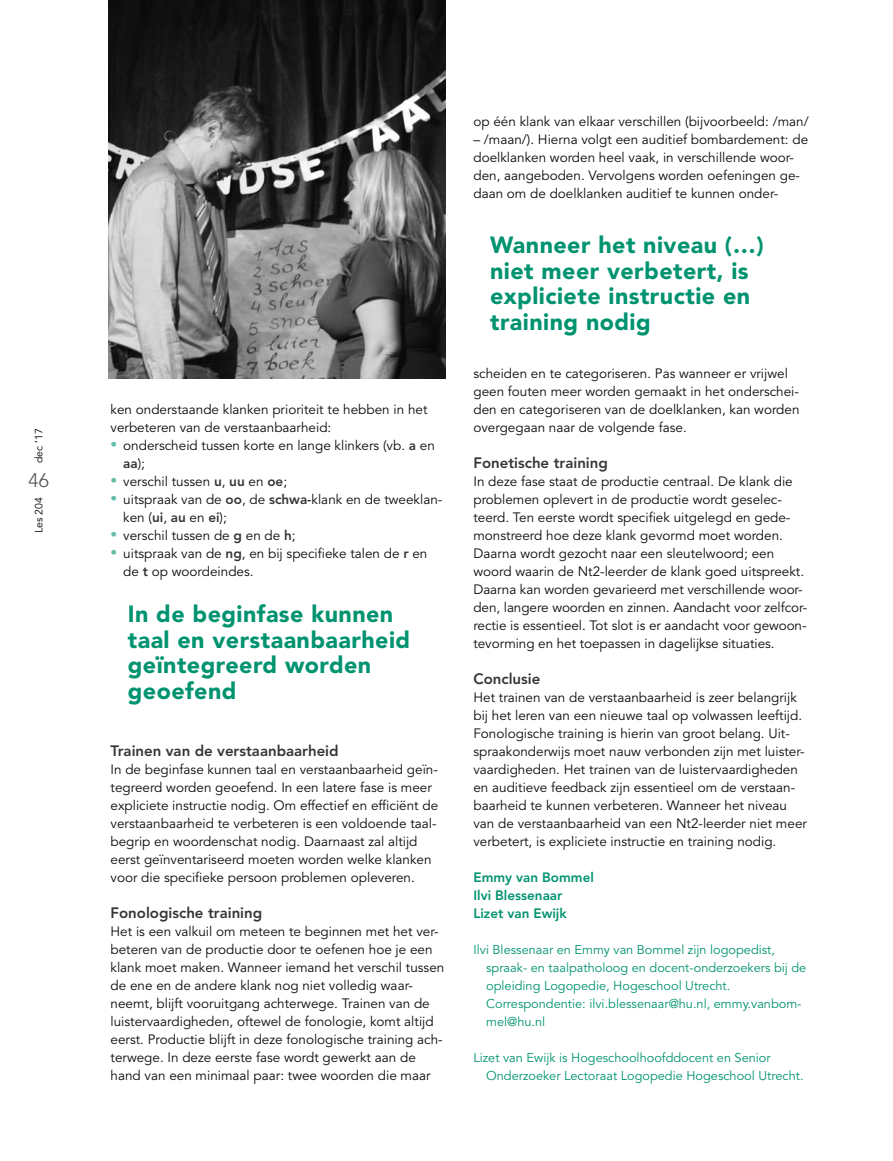
<style>
.page{position:relative;width:893px;height:1161px;background:#fff}
.page>*{position:absolute;margin:0;border:0;box-sizing:border-box;transform-origin:0 0}
.t1{font:900 23.25px/25.5px "Avenir LT Std";letter-spacing:.02em;color:#009370}
.t2{font:300 19.5px "Avenir LT Std";color:#504f53}
.t3{font:800 15px "Avenir LT Std";color:#373538}
.t4{font:13.5px/18px "Avenir LT Std";color:#0c0b0c}
.t5{font:800 13.5px/18px "Avenir LT Std";color:#009370}
.t6{font:12.75px/18px "Avenir LT Std";color:#009370}
.t7{font:10.5px "Avenir LT Std";letter-spacing:.01em;color:#000}
.s1{color:#63bda8}
.s2{font-weight:800;color:#373538}
</style>
<div class="page">
<img style="left:108px;top:0;width:338px;height:378px">
<p class="t7" style="left:33px;top:463px;width:37px;rotate:-90deg">dec ’17</p>
<h2 class="t2" style="left:29px;top:469px;width:11px">46</h2>
<p class="t7" style="left:33px;top:533px;width:38px;rotate:-90deg">Les 204</p>
<p class="t4" style="left:111px;top:401px;width:318px">ken onderstaande klanken prioriteit te hebben in het verbeteren van de verstaanbaarheid:</p>
<p class="t4" style="left:123px;top:437px;width:313px;text-indent:-13px"><span class="s1">•</span> onderscheid tussen korte en lange klinkers (vb. <span class="s2">a</span> en <span class="s2">aa</span>);</p>
<p class="t4" style="left:111px;top:473px;width:178px"><span class="s1">•</span> verschil tussen <span class="s2">u</span>, <span class="s2">uu</span> en <span class="s2">oe</span>;</p>
<p class="t4" style="left:123px;top:491px;width:321px;text-indent:-13px"><span class="s1">•</span> uitspraak van de <span class="s2">oo</span>, de <span class="s2">schwa-</span>klank en de tweeklan&shy;ken (<span class="s2">ui</span>, <span class="s2">au</span> en <span class="s2">ei</span>);</p>
<p class="t4" style="left:111px;top:527px;width:187px"><span class="s1">•</span> verschil tussen de <span class="s2">g</span> en de <span class="s2">h</span>;</p>
<p class="t4" style="left:123px;top:545px;width:306px;text-indent:-13px"><span class="s1">•</span> uitspraak van de <span class="s2">ng</span>, en bij specifieke talen de <span class="s2">r</span> en de <span class="s2">t</span> op woordeindes.</p>
<h1 class="t1" style="left:128px;top:601px;width:284px">In de beginfase kunnen taal en verstaanbaarheid geïntegreerd worden geoefend</h1>
<p class="t3" style="left:111px;top:742px;width:230px">Trainen van de verstaanbaarheid</p>
<p class="t4" style="left:111px;top:761px;width:329px">In de beginfase kunnen taal en verstaanbaarheid geïn&shy;tegreerd worden geoefend. In een latere fase is meer expliciete instructie nodig. Om effectief en efficiënt de verstaanbaarheid te verbeteren is een voldoende taal&shy;begrip en woordenschat nodig. Daarnaast zal altijd eerst geïnventariseerd moeten worden welke klanken voor die specifieke persoon problemen opleveren.</p>
<p class="t3" style="left:111px;top:904px;width:153px">Fonologische training</p>
<p class="t4" style="left:111px;top:923px;width:335px">Het is een valkuil om meteen te beginnen met het ver&shy;beteren van de productie door te oefenen hoe je een klank moet maken. Wanneer iemand het verschil tussen de ene en de andere klank nog niet volledig waar&shy;neemt, blijft vooruitgang achterwege. Trainen van de luistervaardigheden, oftewel de fonologie, komt altijd eerst. Productie blijft in deze fonologische training ach&shy;terwege. In deze eerste fase wordt gewerkt aan de hand van een minimaal paar: twee woorden die maar</p>
<p class="t4" style="left:473px;top:113px;width:337px">op één klank van elkaar verschillen (bijvoorbeeld: /man/</p>
<p class="t4" style="left:473px;top:131px;width:336px">– /maan/). Hierna volgt een auditief bombardement: de doelklanken worden heel vaak, in verschillende woor&shy;den, aangeboden. Vervolgens worden oefeningen ge&shy;daan om de doelklanken auditief te kunnen onder-</p>
<h1 class="t1" style="left:490px;top:232px;width:275px">Wanneer het niveau (…) niet meer verbetert, is expliciete instructie en training nodig</h1>
<p class="t4" style="left:473px;top:365px;width:328px">scheiden en te categoriseren. Pas wanneer er vrijwel geen fouten meer worden gemaakt in het onderschei&shy;den en categoriseren van de doelklanken, kan worden overgegaan naar de volgende fase.</p>
<p class="t3" style="left:473px;top:454px;width:136px">Fonetische training</p>
<p class="t4" style="left:473px;top:473px;width:335px">In deze fase staat de productie centraal. De klank die problemen oplevert in de productie wordt geselec&shy;teerd. Ten eerste wordt specifiek uitgelegd en gede&shy;monstreerd hoe deze klank gevormd moet worden.<br>Daarna wordt gezocht naar een sleutelwoord; een woord waarin de Nt2-leerder de klank goed uitspreekt.<br>Daarna kan worden gevarieerd met verschillende woor&shy;den, langere woorden en zinnen. Aandacht voor zelfcor&shy;rectie is essentieel. Tot slot is er aandacht voor gewoon&shy;tevorming en het toepassen in dagelijkse situaties.</p>
<p class="t3" style="left:473px;top:670px;width:68px">Conclusie</p>
<p class="t4" style="left:473px;top:689px;width:335px">Het trainen van de verstaanbaarheid is zeer belangrijk bij het leren van een nieuwe taal op volwassen leeftijd.<br>Fonologische training is hierin van groot belang. Uit&shy;spraakonderwijs moet nauw verbonden zijn met luister&shy;vaardigheden. Het trainen van de luistervaardigheden en auditieve feedback zijn essentieel om de verstaan&shy;baarheid te kunnen verbeteren. Wanneer het niveau van de verstaanbaarheid van een Nt2-leerder niet meer verbetert, is expliciete instructie en training nodig.</p>
<p class="t5" style="left:473px;top:868px;width:122px">Emmy van Bommel<br>Ilvi Blessenaar<br>Lizet van Ewijk</p>
<p class="t6" style="left:486px;top:941px;width:322px;text-indent:-13px">Ilvi Blessenaar en Emmy van Bommel zijn logopedist, spraak- en taalpatholoog en docent-onderzoekers bij de opleiding Logopedie, Hogeschool Utrecht.<br>Correspondentie: ilvi.blessenaar@hu.nl, emmy.vanbom&shy;mel@hu.nl</p>
<p class="t6" style="left:486px;top:1049px;width:319px;text-indent:-13px">Lizet van Ewijk is Hogeschoolhoofddocent en Senior<br>Onderzoeker Lectoraat Logopedie Hogeschool Utrecht.</p>
</div>
